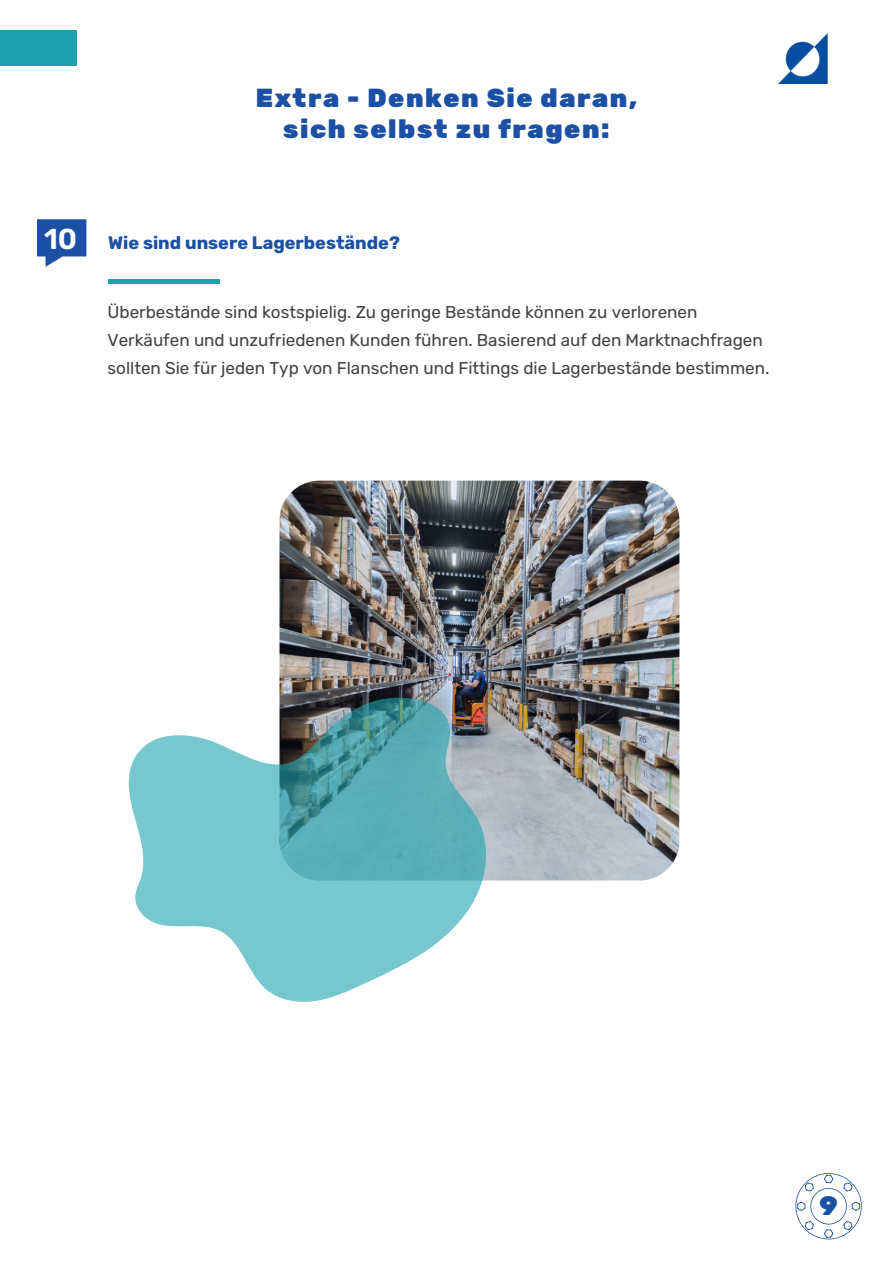
<style>
.page{position:relative;width:893px;height:1264px;background:#fff}
.page>*{position:absolute;margin:0;border:0;box-sizing:border-box;transform-origin:0 0}
.t1{font:900 26.55px "Rubik";color:#1c50a4}
.t2{font:900 25.95px/30.3px "Rubik";letter-spacing:.06em;color:#1c50a4;text-align:center}
.t3{font:700 18px "Rubik";color:#1c50a4}
.t4{font:17.1px/28px "Rubik";color:#3f4440}
.s1{font-weight:600;font-size:28.8px;color:#fff}
</style>
<div class="page">
<div style="left:0;top:30px;width:76px;height:35px;background:#1da3af"></div>
<img style="left:779px;top:33px;width:49px;height:50px">
<svg style="left:37px;top:219px;width:49px;height:48px"></svg>
<hr style="left:108px;top:279px;width:70px;height:4px;background:#1da3af">
<hr style="left:178px;top:279px;width:42px;height:4px;background:#1da3af">
<img style="left:279px;top:480px;width:400px;height:400px;border-radius:40px">
<svg style="left:128px;top:697px;width:358px;height:305px"></svg>
<svg style="left:795px;top:1173px;width:66px;height:66px"></svg>
<h2 class="t2" style="left:256px;top:83px;width:382px">Extra - Denken Sie daran, sich selbst zu fragen:</h2>
<p class="t3" style="left:44px;top:232px;width:357px"><span class="s1">10</span> Wie sind unsere Lagerbestände?</p>
<p class="t4" style="left:107px;top:298px;width:663px">Überbestände sind kostspielig. Zu geringe Bestände können zu verlorenen<br>Verkäufen und unzufriedenen Kunden führen. Basierend auf den Marktnachfragen sollten Sie für jeden Typ von Flanschen und Fittings die Lagerbestände bestimmen.</p>
<h1 class="t1" style="left:819px;top:1189px;width:20px">9</h1>
</div>
